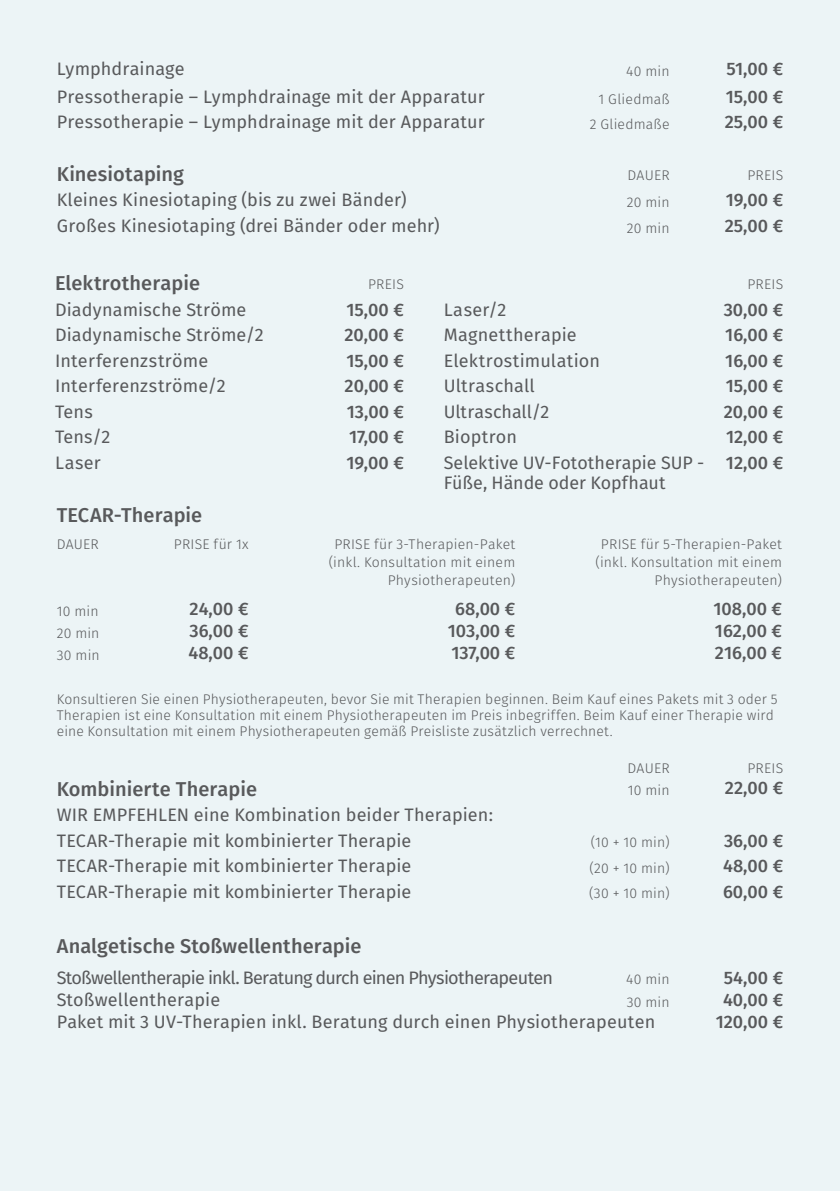
<style>
.page{position:relative;width:840px;height:1191px;background:#fff}
.page>*{position:absolute;margin:0;border:0;box-sizing:border-box;transform-origin:0 0}
.t1{font:500 20px "Fira Sans";color:#58595b}
.t2{font:18px/20px "Fira Sans";letter-spacing:.005em;color:#58595b}
.t3{font:500 18px "Fira Sans";color:#58595b}
.t4{font:18px "Fira Sans";letter-spacing:-.045em;color:#58595b}
.t5{font:300 14px/18px "Fira Sans";letter-spacing:.015em;color:#58595b;text-align:right}
</style>
<div class="page">
<div style="left:0;top:0;width:839px;height:1191px;background:#ecf4f6"></div>
<p class="t2" style="left:57px;top:60px;width:129px">Lymphdrainage</p>
<p class="t5" style="left:625px;top:63px;width:45px">40 min</p>
<p class="t3" style="left:726px;top:56px;width:58px">51,00 €</p>
<p class="t2" style="left:57px;top:88px;width:429px">Pressotherapie – Lymphdrainage mit der Apparatur</p>
<p class="t5" style="left:598px;top:91px;width:73px">1 Gliedmaß</p>
<p class="t3" style="left:725px;top:84px;width:59px">15,00 €</p>
<p class="t2" style="left:57px;top:113px;width:429px">Pressotherapie – Lymphdrainage mit der Apparatur</p>
<p class="t5" style="left:589px;top:116px;width:81px">2 Gliedmaße</p>
<p class="t3" style="left:724px;top:110px;width:60px">25,00 €</p>
<p class="t1" style="left:57px;top:160px;width:129px">Kinesiotaping</p>
<p class="t5" style="left:627px;top:167px;width:44px">DAUER</p>
<p class="t5" style="left:747px;top:167px;width:37px">PREIS</p>
<p class="t2" style="left:57px;top:191px;width:351px">Kleines Kinesiotaping (bis zu zwei Bänder)</p>
<p class="t5" style="left:626px;top:194px;width:44px">20 min</p>
<p class="t3" style="left:725px;top:188px;width:59px">19,00 €</p>
<p class="t2" style="left:57px;top:217px;width:384px">Großes Kinesiotaping (drei Bänder oder mehr)</p>
<p class="t5" style="left:626px;top:220px;width:44px">20 min</p>
<p class="t3" style="left:724px;top:213px;width:60px">25,00 €</p>
<p class="t1" style="left:55px;top:269px;width:146px">Elektrotherapie</p>
<p class="t5" style="left:368px;top:276px;width:37px">PREIS</p>
<p class="t5" style="left:747px;top:276px;width:37px">PREIS</p>
<p class="t2" style="left:55px;top:301px;width:193px">Diadynamische Ströme</p>
<p class="t3" style="left:346px;top:297px;width:59px">15,00 €</p>
<p class="t2" style="left:443px;top:301px;width:64px">Laser/2</p>
<p class="t3" style="left:723px;top:297px;width:61px">30,00 €</p>
<p class="t2" style="left:55px;top:326px;width:210px">Diadynamische Ströme/2</p>
<p class="t3" style="left:344px;top:322px;width:61px">20,00 €</p>
<p class="t2" style="left:443px;top:326px;width:135px">Magnettherapie</p>
<p class="t3" style="left:724px;top:322px;width:59px">16,00 €</p>
<p class="t2" style="left:55px;top:352px;width:155px">Interferenzströme</p>
<p class="t3" style="left:346px;top:348px;width:59px">15,00 €</p>
<p class="t2" style="left:443px;top:352px;width:158px">Elektrostimulation</p>
<p class="t3" style="left:724px;top:348px;width:59px">16,00 €</p>
<p class="t2" style="left:55px;top:377px;width:172px">Interferenzströme/2</p>
<p class="t3" style="left:344px;top:373px;width:61px">20,00 €</p>
<p class="t2" style="left:443px;top:377px;width:92px">Ultraschall</p>
<p class="t3" style="left:725px;top:373px;width:59px">15,00 €</p>
<p class="t2" style="left:55px;top:402px;width:39px">Tens</p>
<p class="t3" style="left:346px;top:398px;width:59px">13,00 €</p>
<p class="t2" style="left:443px;top:402px;width:107px">Ultraschall/2</p>
<p class="t3" style="left:723px;top:398px;width:61px">20,00 €</p>
<p class="t2" style="left:55px;top:428px;width:57px">Tens/2</p>
<p class="t3" style="left:349px;top:424px;width:56px">17,00 €</p>
<p class="t2" style="left:443px;top:428px;width:75px">Bioptron</p>
<p class="t3" style="left:725px;top:424px;width:59px">12,00 €</p>
<p class="t2" style="left:55px;top:454px;width:47px">Laser</p>
<p class="t3" style="left:346px;top:450px;width:59px">19,00 €</p>
<p class="t2" style="left:443px;top:454px;width:262px">Selektive UV-Fototherapie SUP -<br>Füße, Hände oder Kopfhaut</p>
<p class="t3" style="left:725px;top:450px;width:59px">12,00 €</p>
<p class="t1" style="left:57px;top:501px;width:147px">TECAR-Therapie</p>
<p class="t5" style="left:57px;top:536px;width:44px">DAUER</p>
<p class="t5" style="left:174px;top:536px;width:76px">PRISE für 1x</p>
<p class="t5" style="left:328px;top:536px;width:188px">PRISE für 3-Therapien-Paket (inkl. Konsultation mit einem<br>Physiotherapeuten)</p>
<p class="t5" style="left:595px;top:536px;width:188px">PRISE für 5-Therapien-Paket (inkl. Konsultation mit einem<br>Physiotherapeuten)</p>
<p class="t5" style="left:57px;top:603px;width:43px">10 min</p>
<p class="t3" style="left:189px;top:596px;width:60px">24,00 €</p>
<p class="t3" style="left:455px;top:596px;width:62px">68,00 €</p>
<p class="t3" style="left:713px;top:596px;width:70px">108,00 €</p>
<p class="t5" style="left:57px;top:624px;width:44px">20 min</p>
<p class="t3" style="left:189px;top:618px;width:61px">36,00 €</p>
<p class="t3" style="left:447px;top:618px;width:69px">103,00 €</p>
<p class="t3" style="left:714px;top:618px;width:69px">162,00 €</p>
<p class="t5" style="left:57px;top:646px;width:44px">30 min</p>
<p class="t3" style="left:188px;top:640px;width:62px">48,00 €</p>
<p class="t3" style="left:451px;top:640px;width:65px">137,00 €</p>
<p class="t3" style="left:714px;top:640px;width:69px">216,00 €</p>
<p class="t5" style="left:57px;top:692px;width:721px;line-height:16px;text-align:left">Konsultieren Sie einen Physiotherapeuten, bevor Sie mit Therapien beginnen. Beim Kauf eines Pakets mit 3 oder 5<br>Therapien ist eine Konsultation mit einem Physiotherapeuten im Preis inbegriffen. Beim Kauf einer Therapie wird eine Konsultation mit einem Physiotherapeuten gemäß Preisliste zusätzlich verrechnet.</p>
<p class="t5" style="left:627px;top:760px;width:44px">DAUER</p>
<p class="t5" style="left:747px;top:760px;width:37px">PREIS</p>
<p class="t1" style="left:57px;top:774px;width:202px">Kombinierte Therapie</p>
<p class="t5" style="left:627px;top:782px;width:43px">10 min</p>
<p class="t3" style="left:724px;top:775px;width:60px">22,00 €</p>
<p class="t2" style="left:57px;top:803px;width:437px;line-height:25.4px">WIR EMPFEHLEN eine Kombination beider Therapien:<br>TECAR-Therapie mit kombinierter Therapie</p>
<p class="t5" style="left:590px;top:834px;width:80px">(10 + 10 min)</p>
<p class="t3" style="left:723px;top:827px;width:61px">36,00 €</p>
<p class="t2" style="left:57px;top:857px;width:356px">TECAR-Therapie mit kombinierter Therapie</p>
<p class="t5" style="left:589px;top:860px;width:82px">(20 + 10 min)</p>
<p class="t3" style="left:722px;top:853px;width:62px">48,00 €</p>
<p class="t2" style="left:57px;top:882px;width:356px">TECAR-Therapie mit kombinierter Therapie</p>
<p class="t5" style="left:589px;top:885px;width:82px">(30 + 10 min)</p>
<p class="t3" style="left:722px;top:878px;width:62px">60,00 €</p>
<p class="t1" style="left:57px;top:931px;width:306px">Analgetische Stoßwellentherapie</p>
<p class="t4" style="left:57px;top:964px;width:497px">Stoßwellentherapie inkl. Beratung durch einen Physiotherapeuten</p>
<p class="t5" style="left:625px;top:971px;width:45px">40 min</p>
<p class="t3" style="left:723px;top:964px;width:61px">54,00 €</p>
<p class="t2" style="left:57px;top:990px;width:165px">Stoßwellentherapie</p>
<p class="t5" style="left:626px;top:993px;width:44px">30 min</p>
<p class="t3" style="left:722px;top:986px;width:62px">40,00 €</p>
<p class="t2" style="left:57px;top:1012px;width:599px">Paket mit 3 UV-Therapien inkl. Beratung durch einen Physiotherapeuten</p>
<p class="t3" style="left:715px;top:1008px;width:69px">120,00 €</p>
</div>
